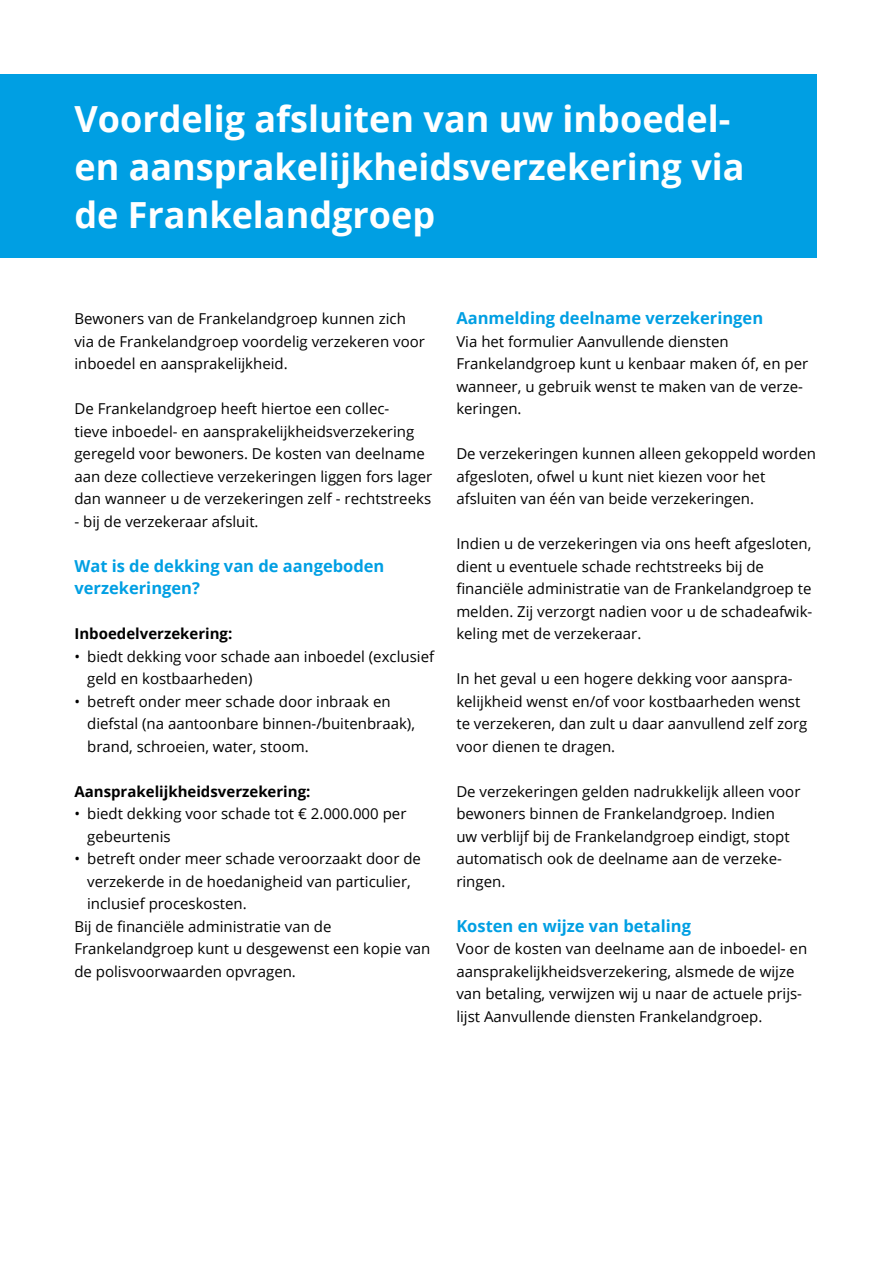
<style>
.page{position:relative;width:893px;height:1263px;background:#fff}
.page>*{position:absolute;margin:0;border:0;box-sizing:border-box;transform-origin:0 0}
.t1{font:700 36px/48px "Open Sans";color:#fff}
.t2{font:700 16.5px/22.5px "Open Sans";color:#009fe3}
.t3{font:15px/22.5px "Open Sans";color:#000}
.t4{font:700 15px "Open Sans";color:#000}
</style>
<div class="page">
<div style="left:0;top:74px;width:816px;height:183px;background:#009fe3"></div>
<h1 class="t1" style="left:74px;top:94px;width:672px">Voordelig afsluiten van uw inboedel&shy;en aansprakelijkheidsverzekering via de Frankelandgroep</h1>
<p class="t3" style="left:74px;top:307px;width:352px">Bewoners van de Frankelandgroep kunnen zich via de Frankelandgroep voordelig verzekeren voor inboedel en aansprakelijkheid.</p>
<p class="t3" style="left:74px;top:397px;width:359px">De Frankelandgroep heeft hiertoe een collec-<br>tieve inboedel- en aansprakelijkheidsverzekering geregeld voor bewoners. De kosten van deelname aan deze collectieve verzekeringen liggen fors lager dan wanneer u de verzekeringen zelf - rechtstreeks</p>
<p class="t3" style="left:74px;top:509px;width:186px">- bij de verzekeraar afsluit.</p>
<p class="t2" style="left:74px;top:554px;width:312px">Wat is de dekking van de aangeboden verzekeringen?</p>
<p class="t4" style="left:74px;top:623px;width:159px">Inboedelverzekering:</p>
<p class="t3" style="left:87px;top:644px;width:348px;text-indent:-13px">• biedt dekking voor schade aan inboedel (exclusief geld en kostbaarheden)</p>
<p class="t3" style="left:87px;top:689px;width:329px;text-indent:-13px">• betreft onder meer schade door inbraak en diefstal (na aantoonbare binnen-/buitenbraak), brand, schroeien, water, stoom.</p>
<p class="t4" style="left:74px;top:780px;width:238px">Aansprakelijkheidsverzekering:</p>
<p class="t3" style="left:87px;top:802px;width:321px;text-indent:-13px">• biedt dekking voor schade tot € 2.000.000 per gebeurtenis</p>
<p class="t3" style="left:74px;top:847px;width:348px">• betreft onder meer schade veroorzaakt door de</p>
<p class="t3" style="left:87px;top:869px;width:325px">verzekerde in de hoedanigheid van particulier,</p>
<p class="t3" style="left:87px;top:892px;width:161px">inclusief proceskosten.</p>
<p class="t3" style="left:74px;top:914px;width:258px">Bij de financiële administratie van de</p>
<p class="t3" style="left:74px;top:937px;width:358px">Frankelandgroep kunt u desgewenst een kopie van</p>
<p class="t3" style="left:74px;top:959px;width:223px">de polisvoorwaarden opvragen.</p>
<p class="t2" style="left:456px;top:306px;width:308px">Aanmelding deelname verzekeringen</p>
<p class="t3" style="left:456px;top:329px;width:353px">Via het formulier Aanvullende diensten Frankelandgroep kunt u kenbaar maken óf, en per wanneer, u gebruik wenst te maken van de verze&shy;keringen.</p>
<p class="t3" style="left:456px;top:442px;width:361px">De verzekeringen kunnen alleen gekoppeld worden afgesloten, ofwel u kunt niet kiezen voor het afsluiten van één van beide verzekeringen.</p>
<p class="t3" style="left:456px;top:532px;width:357px">Indien u de verzekeringen via ons heeft afgesloten, dient u eventuele schade rechtstreeks bij de financiële administratie van de Frankelandgroep te melden. Zij verzorgt nadien voor u de schadeafwik&shy;keling met de verzekeraar.</p>
<p class="t3" style="left:456px;top:667px;width:353px">In het geval u een hogere dekking voor aanspra&shy;kelijkheid wenst en/of voor kostbaarheden wenst te verzekeren, dan zult u daar aanvullend zelf zorg voor dienen te dragen.</p>
<p class="t3" style="left:456px;top:779px;width:346px">De verzekeringen gelden nadrukkelijk alleen voor bewoners binnen de Frankelandgroep. Indien<br>uw verblijf bij de Frankelandgroep eindigt, stopt automatisch ook de deelname aan de verzeke&shy;ringen.</p>
<p class="t2" style="left:456px;top:914px;width:236px">Kosten en wijze van betaling</p>
<p class="t3" style="left:456px;top:937px;width:352px">Voor de kosten van deelname aan de inboedel- en aansprakelijkheidsverzekering, alsmede de wijze van betaling, verwijzen wij u naar de actuele prijs&shy;lijst Aanvullende diensten Frankelandgroep.</p>
</div>
